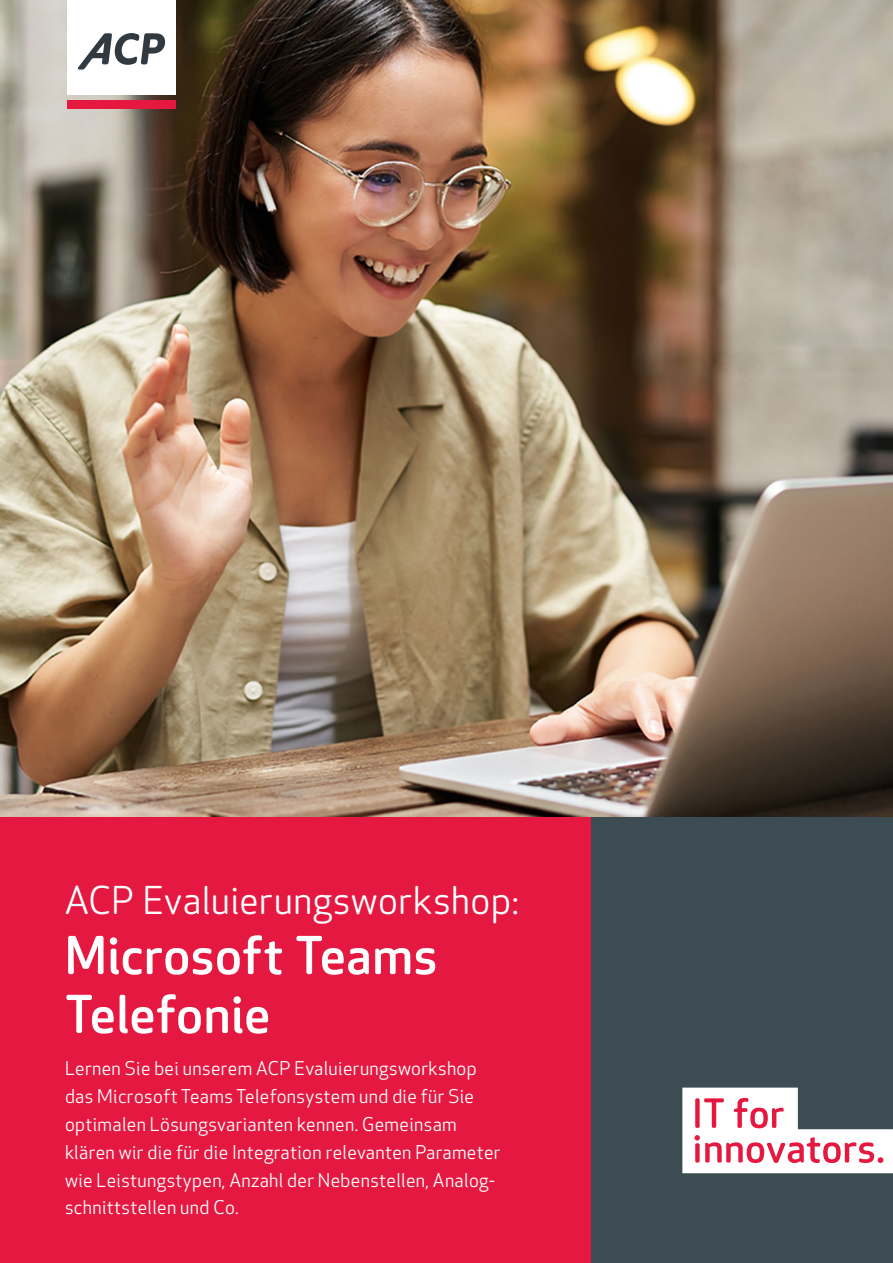
<style>
.page{position:relative;width:893px;height:1263px;background:#fff}
.page>*{position:absolute;margin:0;border:0;box-sizing:border-box;transform-origin:0 0}
.t1{font:500 51px/58.9px "Apex Rounded";letter-spacing:.01em;color:#fff}
.t2{font:37.5px "Apex Rounded";letter-spacing:.015em;color:#fff}
.t3{font:18.6px/27.9px "Apex New";letter-spacing:.02em;color:#fff}
</style>
<div class="page">
<div style="left:0;top:811px;width:591px;height:452px;background:#e51841"></div>
<div style="left:591px;top:811px;width:302px;height:452px;background:#3d4b53"></div>
<img style="left:0;top:0;width:893px;height:816px">
<svg style="left:682px;top:1087px;width:211px;height:86px"></svg>
<div style="left:68px;top:100px;width:108px;height:9px;background:#e51940"></div>
<div style="left:68px;top:0;width:108px;height:94px;background:#fff"></div>
<svg style="left:77px;top:33px;width:89px;height:37px"></svg>
<h2 class="t2" style="left:65px;top:879px;width:455px">ACP Evaluierungsworkshop:</h2>
<h1 class="t1" style="left:65px;top:928px;width:374px">Microsoft Teams<br>Telefonie</h1>
<p class="t3" style="left:65px;top:1054px;width:437px">Lernen Sie bei unserem ACP Evaluierungsworkshop das Microsoft Teams Telefonsystem und die für Sie optimalen Lösungsvarianten kennen. Gemeinsam klären wir die für die Integration relevanten Parameter wie Leistungstypen, Anzahl der Nebenstellen, Analog&shy;schnittstellen und Co.</p>
</div>
